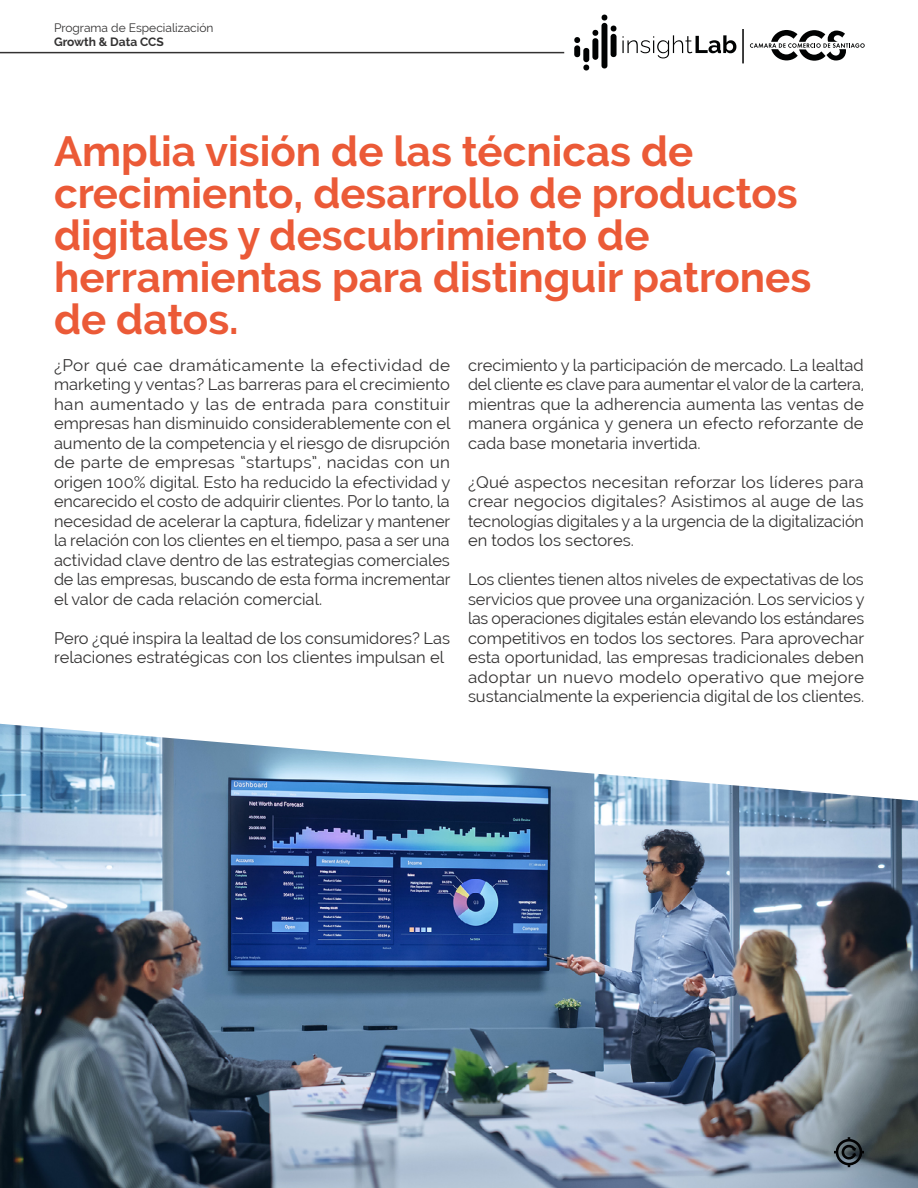
<style>
.page{position:relative;width:918px;height:1188px;background:#fff}
.page>*{position:absolute;margin:0;border:0;box-sizing:border-box;transform-origin:0 0}
.t1{font:700 42px/42px "Raleway";color:#eb5a37}
.t2{font:16.5px/19.5px "Raleway";color:#333232;text-align:justify}
.t3{font:12px "Raleway";color:#333232}
.t4{font:700 12px "Raleway";color:#333232}
</style>
<div class="page">
<img style="left:0;top:724px;width:918px;height:464px">
<hr style="left:0;top:52px;width:564px;height:1px;background:#333232">
<svg style="left:834px;top:1137px;width:30px;height:30px"></svg>
<svg style="left:574px;top:15px;width:162px;height:56px"></svg>
<hr style="left:742px;top:29px;width:2px;height:34px;background:#000">
<svg style="left:750px;top:30px;width:115px;height:31px"></svg>
<p class="t3" style="left:54px;top:21px;width:161px">Programa de Especialización</p>
<p class="t4" style="left:54px;top:35px;width:111px">Growth &amp; Data CCS</p>
<h1 class="t1" style="left:54px;top:131px;width:759px">Amplia visión de las técnicas de crecimiento, desarrollo de productos digitales y descubrimiento de herramientas para distinguir patrones de datos.</h1>
<p class="t2" style="left:54px;top:355px;width:398px">¿Por qué cae dramáticamente la efectividad de marketing y ventas? Las barreras para el crecimiento han aumentado y las de entrada para constituir empresas han disminuido considerablemente con el aumento de la competencia y el riesgo de disrupción de parte de empresas “startups”, nacidas con un origen 100% digital. Esto ha reducido la efectividad y encarecido el costo de adquirir clientes. Por lo tanto, la necesidad de acelerar la captura, fidelizar y mantener la relación con los clientes en el tiempo, pasa a ser una actividad clave dentro de las estrategias comerciales de las empresas, buscando de esta forma incrementar el valor de cada relación comercial.</p>
<p class="t2" style="left:54px;top:628px;width:398px">Pero ¿qué inspira la lealtad de los consumidores? Las relaciones estratégicas con los clientes impulsan el</p>
<p class="t2" style="left:468px;top:355px;width:398px">crecimiento y la participación de mercado. La lealtad del cliente es clave para aumentar el valor de la cartera, mientras que la adherencia aumenta las ventas de manera orgánica y genera un efecto reforzante de cada base monetaria invertida.</p>
<p class="t2" style="left:468px;top:472px;width:397px">¿Qué aspectos necesitan reforzar los líderes para crear negocios digitales? Asistimos al auge de las tecnologías digitales y a la urgencia de la digitalización en todos los sectores.</p>
<p class="t2" style="left:468px;top:570px;width:398px">Los clientes tienen altos niveles de expectativas de los servicios que provee una organización. Los servicios y las operaciones digitales están elevando los estándares competitivos en todos los sectores. Para aprovechar esta oportunidad, las empresas tradicionales deben adoptar un nuevo modelo operativo que mejore sustancialmente la experiencia digital de los clientes.</p>
</div>
